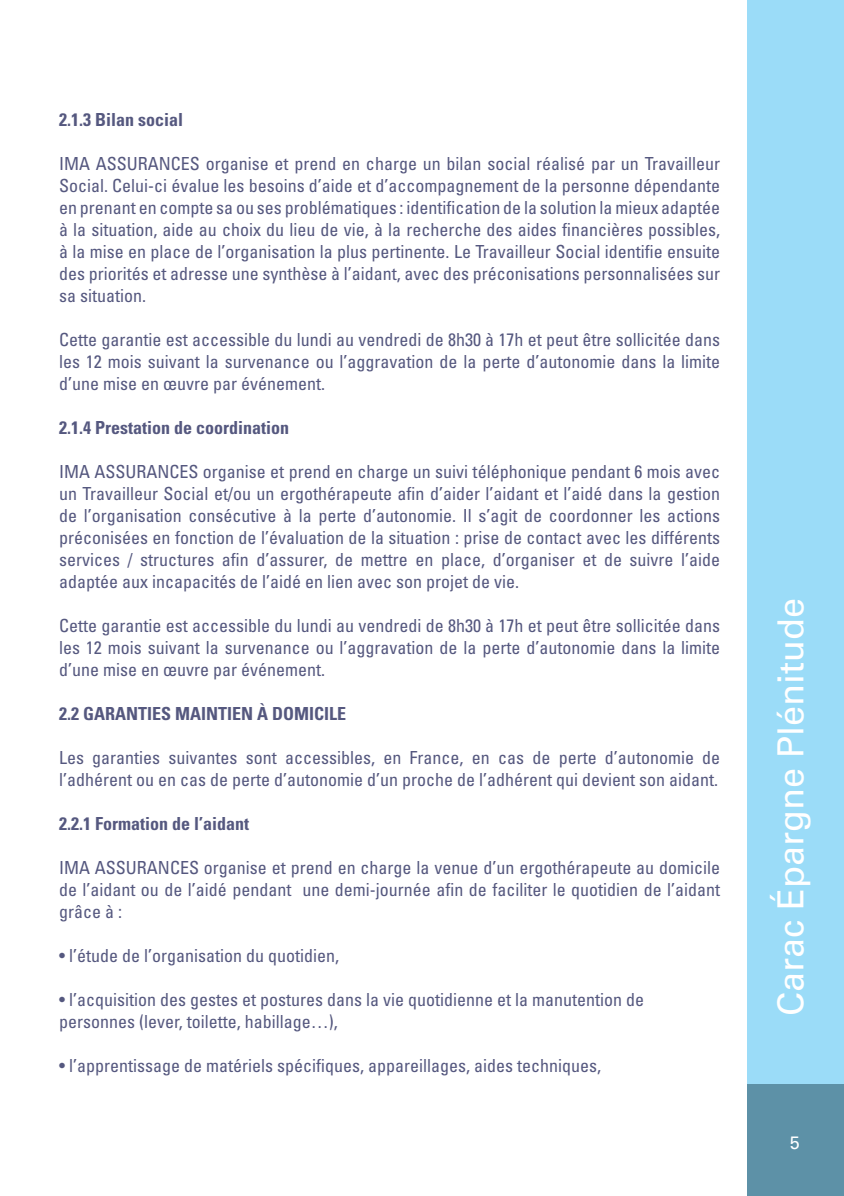
<style>
.page{position:relative;width:844px;height:1196px;background:#fff}
.page>*{position:absolute;margin:0;border:0;box-sizing:border-box;transform-origin:0 0}
.t1{font:36px "Univers LT Std";color:#fff}
.t2{font:condensed 18px/22px "Univers LT Std";color:#55587f;text-align:justify}
.t3{font:700 condensed 18px "Univers LT Std";color:#55587f}
.t4{font:18px "Univers LT Std";color:#fff}
</style>
<div class="page">
<div style="left:747px;top:1081px;width:97px;height:114px;background:#5d91a7"></div>
<div style="left:747px;top:0;width:97px;height:1083px;background:#9bdcf8"></div>
<p class="t3" style="left:59px;top:108px;width:125px">2.1.3 Bilan social</p>
<p class="t2" style="left:59px;top:152px;width:663px">IMA ASSURANCES organise et prend en charge un bilan social réalisé par un Travailleur Social. Celui-ci évalue les besoins d’aide et d’accompagnement de la personne dépendante en prenant en compte sa ou ses problématiques : identification de la solution la mieux adaptée à la situation, aide au choix du lieu de vie, à la recherche des aides financières possibles, à la mise en place de l’organisation la plus pertinente. Le Travailleur Social identifie ensuite des priorités et adresse une synthèse à l’aidant, avec des préconisations personnalisées sur sa situation.</p>
<p class="t2" style="left:59px;top:328px;width:663px">Cette garantie est accessible du lundi au vendredi de 8h30 à 17h et peut être sollicitée dans les 12 mois suivant la survenance ou l’aggravation de la perte d’autonomie dans la limite d’une mise en œuvre par événement.</p>
<p class="t3" style="left:59px;top:416px;width:231px">2.1.4 Prestation de coordination</p>
<p class="t2" style="left:59px;top:460px;width:663px">IMA ASSURANCES organise et prend en charge un suivi téléphonique pendant 6 mois avec un Travailleur Social et/ou un ergothérapeute afin d’aider l’aidant et l’aidé dans la gestion de l’organisation consécutive à la perte d’autonomie. Il s’agit de coordonner les actions préconisées en fonction de l’évaluation de la situation : prise de contact avec les différents services / structures afin d’assurer, de mettre en place, d’organiser et de suivre l’aide adaptée aux incapacités de l’aidé en lien avec son projet de vie.</p>
<p class="t2" style="left:59px;top:614px;width:663px">Cette garantie est accessible du lundi au vendredi de 8h30 à 17h et peut être sollicitée dans les 12 mois suivant la survenance ou l’aggravation de la perte d’autonomie dans la limite d’une mise en œuvre par événement.</p>
<p class="t3" style="left:59px;top:702px;width:288px">2.2 GARANTIES MAINTIEN À DOMICILE</p>
<p class="t2" style="left:59px;top:746px;width:663px">Les garanties suivantes sont accessibles, en France, en cas de perte d’autonomie de l’adhérent ou en cas de perte d’autonomie d’un proche de l’adhérent qui devient son aidant.</p>
<p class="t3" style="left:59px;top:812px;width:191px">2.2.1 Formation de l’aidant</p>
<p class="t2" style="left:59px;top:856px;width:663px">IMA ASSURANCES organise et prend en charge la venue d’un ergothérapeute au domicile de l’aidant ou de l’aidé pendant une demi-journée afin de faciliter le quotidien de l’aidant grâce à :</p>
<p class="t2" style="left:59px;top:944px;width:281px">• l’étude de l’organisation du quotidien,</p>
<p class="t2" style="left:59px;top:988px;width:586px">• l’acquisition des gestes et postures dans la vie quotidienne et la manutention de personnes (lever, toilette, habillage…),</p>
<p class="t2" style="left:59px;top:1054px;width:543px">• l’apprentissage de matériels spécifiques, appareillages, aides techniques,</p>
<h1 class="t1" style="left:769px;top:1015px;width:420px;rotate:-90deg">Carac Épargne Plénitude</h1>
<p class="t4" style="left:789px;top:1131px;width:12px">5</p>
</div>
